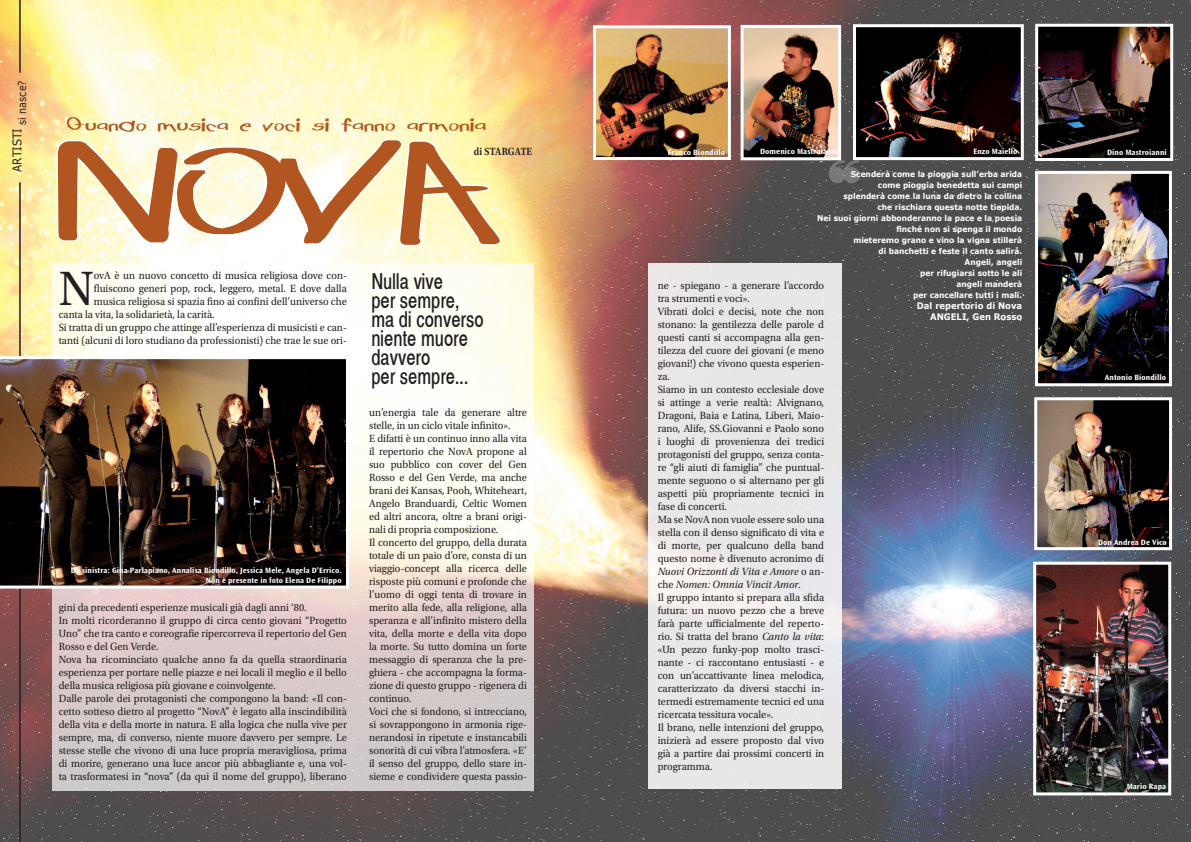
<style>
.page{position:relative;width:1191px;height:842px;background:#fff}
.page>*{position:absolute;margin:0;border:0;box-sizing:border-box;transform-origin:0 0}
.t1{font:700 152.7px "Tabatha Ex";color:#b15620}
.t2{font:50.8px "Utopia Std";color:#231f20;scale:.94 1}
.t3{font:22px/19px "Xerox Sans Serif Narrow FC";color:#231f20;scale:.94 1}
.t4{font:700 22px "Tabatha Ex";letter-spacing:.05em;color:#b15620}
.t5{font:11px/13px "Utopia Std";color:#231f20;scale:.94 1}
.t6{font:11px "Verdana";color:#231f20;scale:.87 1}
.t7{font:600 11px "Utopia Std";letter-spacing:.02em;color:#231f20;scale:.87 1}
.t8{font:700 9px/11px "Verdana";color:#fff;text-align:right;scale:.94 1}
.t9{font:700 8px/11px "Verdana";color:#fff;text-align:right;scale:.94 1}
.t10{font:700 8px/10px "Ocean Sans Std";letter-spacing:.01em;color:#fff;text-align:right}
.s1{font-style:italic}
</style>
<div class="page">
<img style="left:0;top:0;width:1191px;height:842px">
<hr style="left:19px;top:182px;width:2px;height:660px;background:#231f20">
<hr style="left:19px;top:0;width:2px;height:73px;background:#231f20">
<svg style="left:52px;top:263px;width:482px;height:528px"></svg>
<img style="left:1039px;top:28px;width:130px;height:129px">
<div style="left:1035px;top:24px;width:138px;height:137px;border:3px solid #fff"></div>
<img style="left:1039px;top:175px;width:129px;height:207px">
<div style="left:1035px;top:171px;width:137px;height:215px;border:3px solid #fff"></div>
<img style="left:744px;top:29px;width:93px;height:127px">
<div style="left:740px;top:25px;width:101px;height:135px;border:3px solid #fff"></div>
<img style="left:857px;top:28px;width:162px;height:128px">
<div style="left:853px;top:24px;width:170px;height:136px;border:3px solid #fff"></div>
<img style="left:1038px;top:401px;width:130px;height:145px">
<div style="left:1034px;top:397px;width:138px;height:153px;border:3px solid #fff"></div>
<img style="left:1037px;top:566px;width:130px;height:225px">
<div style="left:1033px;top:562px;width:138px;height:233px;border:3px solid #fff"></div>
<img style="left:597px;top:29px;width:130px;height:127px">
<div style="left:593px;top:25px;width:138px;height:135px;border:3px solid #fff"></div>
<img style="left:0;top:356px;width:349px;height:232px">
<svg style="left:648px;top:263px;width:194px;height:526px;background:#e9e8e8"></svg>
<svg style="left:55px;top:137px;width:448px;height:111px"></svg>
<svg style="left:828px;top:160px;width:33px;height:24px"></svg>
<p class="t6" style="left:15px;top:172px;width:106px;rotate:-90deg"><sup>Artisti</sup> si nasce?</p>
<h3 class="t4" style="left:67px;top:115px;width:420px">Quando musica e voci si fanno armonia</h3>
<h1 class="t1" style="left:59px;top:136px;width:443px">NOVA</h1>
<p class="t7" style="left:474px;top:145px;width:69px">di STARGATE</p>
<h2 class="t2" style="left:59px;top:261px;width:39px">N</h2>
<p class="t5" style="left:94px;top:269px;width:271px">ovA è un nuovo concetto di musica religiosa dove con-</p>
<p class="t5" style="left:94px;top:282px;width:271px">fluiscono generi pop, rock, leggero, metal. E dove dalla</p>
<p class="t5" style="left:94px;top:295px;width:271px">musica religiosa si spazia fino ai confini dell’universo che</p>
<p class="t5" style="left:59px;top:308px;width:167px">canta la vita, la solidarietà, la carità.</p>
<p class="t5" style="left:59px;top:321px;width:308px">Si tratta di un gruppo che attinge all’esperienza di musicisti e can-</p>
<p class="t5" style="left:59px;top:334px;width:308px">tanti (alcuni di loro studiano da professionisti) che trae le sue ori-</p>
<p class="t10" style="left:71px;top:565px;width:272px">Da sinistra: Gina Parlapiano, Annalisa Biondillo, Jessica Mele, Angela D’Errico.<br>Non è presente in foto Elena De Filippo</p>
<p class="t5" style="left:59px;top:601px;width:308px">gini da precedenti esperienze musicali già dagli anni ‘80.<br>In molti ricorderanno il gruppo di circa cento giovani “Progetto Uno” che tra canto e coreografie ripercorreva il repertorio del Gen Rosso e del Gen Verde.<br>Nova ha ricominciato qualche anno fa da quella straordinaria esperienza per portare nelle piazze e nei locali il meglio e il bello della musica religiosa più giovane e coinvolgente.<br>Dalle parole dei protagonisti che compongono la band: «Il con&shy;cetto sotteso dietro al progetto “NovA” è legato alla inscindibilità della vita e della morte in natura. E alla logica che nulla vive per sempre, ma, di converso, niente muore davvero per sempre. Le stesse stelle che vivono di una luce propria meravigliosa, prima di morire, generano una luce ancor più abbagliante e, una vol&shy;ta trasformatesi in “nova” (da qui il nome del gruppo), liberano</p>
<h3 class="t3" style="left:371px;top:271px;width:121px">Nulla vive<br>per sempre, ma di converso niente muore davvero<br>per sempre...</h3>
<p class="t5" style="left:369px;top:406px;width:169px">un’energia tale da generare altre stelle, in un ciclo vitale infinito».<br>E difatti è un continuo inno alla vita il repertorio che NovA propone al suo pubblico con cover del Gen Rosso e del Gen Verde, ma anche brani dei Kansas, Pooh, Whiteheart, Angelo Branduardi, Celtic Women ed altri ancora, oltre a brani origi&shy;nali di propria composizione.<br>Il concerto del gruppo, della durata totale di un paio d’ore, consta di un viaggio-concept alla ricerca delle risposte più comuni e profonde che l’uomo di oggi tenta di trovare in merito alla fede, alla religione, alla speranza e all’infinito mistero della vita, della morte e della vita dopo la morte. Su tutto domina un forte messaggio di speranza che la pre&shy;ghiera - che accompagna la forma&shy;zione di questo gruppo - rigenera di continuo.<br>Voci che si fondono, si intrecciano, si sovrappongono in armonia rige&shy;nerandosi in ripetute e instancabili sonorità di cui vibra l’atmosfera. «E’ il senso del gruppo, dello stare in&shy;sieme e condividere questa passio-</p>
<p class="t10" style="left:668px;top:147px;width:59px">Franco Biondillo</p>
<p class="t10" style="left:973px;top:146px;width:46px">Enzo Maiello</p>
<p class="t10" style="left:760px;top:147px;width:80px">Domenico Mastroianni</p>
<p class="t10" style="left:1107px;top:148px;width:61px">Dino Mastroianni</p>
<p class="t9" style="left:817px;top:169px;width:220px">Scenderà come la pioggia sull’erba arida<br>come pioggia benedetta sui campi<br>splenderà come la luna da dietro la collina<br>che rischiara questa notte tiepida.<br>Nei suoi giorni abbonderanno la pace e la poesia finché non si spenga il mondo<br>mieteremo grano e vino la vigna stillerà<br>di banchetti e feste il canto salirà.<br>Angeli, angeli<br>per rifugiarsi sotto le ali<br>angeli manderà<br>per cancellare tutti i mali.</p>
<p class="t8" style="left:917px;top:300px;width:114px">Dal repertorio di Nova<br>ANGELI, Gen Rosso</p>
<p class="t5" style="left:657px;top:279px;width:179px">ne - spiegano - a generare l’accordo tra strumenti e voci».<br>Vibrati dolci e decisi, note che non stonano: la gentilezza delle parole d questi canti si accompagna alla gen&shy;tilezza del cuore dei giovani (e meno giovani!) che vivono questa esperien&shy;za.<br>Siamo in un contesto ecclesiale dove si attinge a verie realtà: Alvignano, Dragoni, Baia e Latina, Liberi, Maio&shy;rano, Alife, SS.Giovanni e Paolo sono i luoghi di provenienza dei tredici protagonisti del gruppo, senza conta&shy;re “gli aiuti di famiglia” che puntual&shy;mente seguono o si alternano per gli aspetti più propriamente tecnici in fase di concerti.<br>Ma se NovA non vuole essere solo una stella con il denso significato di vita e di morte, per qualcuno della band questo nome è divenuto acronimo di <span class="s1">Nuovi Orizzonti di Vita e Amore</span> o an&shy;che <span class="s1">Nomen: Omnia Vincit Amor</span>.<br>Il gruppo intanto si prepara alla sfida futura: un nuovo pezzo che a breve farà parte ufficialmente del reperto&shy;rio. Si tratta del brano <span class="s1">Canto la vita</span>: «Un pezzo funky-pop molto trasci&shy;nante - ci raccontano entusiasti - e con un’accattivante linea melodica, caratterizzato da diversi stacchi in&shy;termedi estremamente tecnici ed una ricercata tessitura vocale».<br>Il brano, nelle intenzioni del gruppo, inizierà ad essere proposto dal vivo già a partire dai prossimi concerti in programma.</p>
<p class="t10" style="left:1105px;top:373px;width:63px">Antonio Biondillo</p>
<p class="t10" style="left:1098px;top:537px;width:70px">Don Andrea De Vico</p>
<p class="t10" style="left:1126px;top:781px;width:41px">Mario Rapa</p>
</div>
